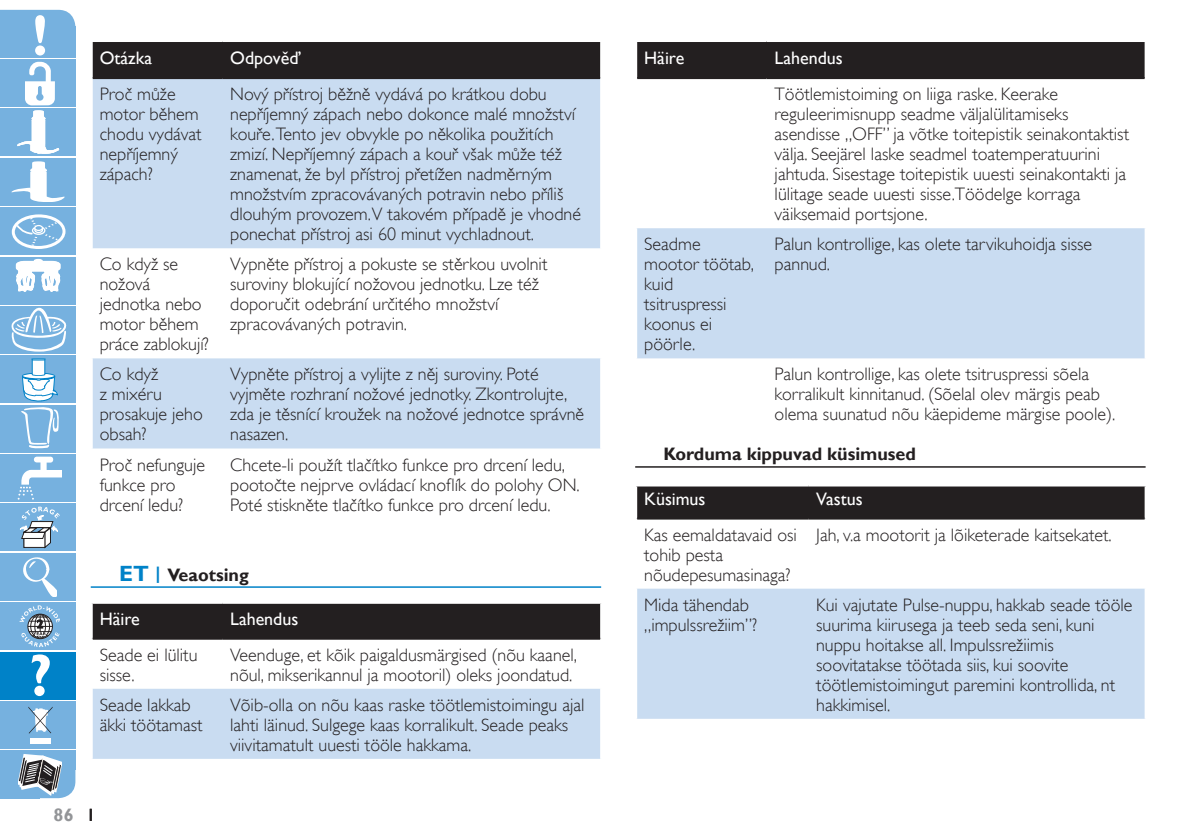
<style>
.page{position:relative;width:1191px;height:840px;background:#fff}
.page>*{position:absolute;margin:0;border:0;box-sizing:border-box;transform-origin:0 0}
.t1{font:18px/20px "Gill Sans Alt One WGL Light";color:#231f20}
.t2{font:18px "Gill Sans Alt One WGL";color:#fff}
.t3{font:700 18px "Gill Sans Alt One WGL";color:#231f20}
.t4{font:700 18px "Gill Sans Alt One WGL";color:#939598}
.s1{font-size:22px;color:#0082c8}
.s2{color:#0082c8}
</style>
<div class="page">
<svg style="left:90px;top:808px;width:2px;height:12px"></svg>
<div style="left:0;top:108px;width:75px;height:48px;background:#76b1df"></div>
<div style="left:0;top:355px;width:75px;height:48px;background:#76b1df"></div>
<div style="left:0;top:454px;width:75px;height:47px;background:#76b1df"></div>
<div style="left:0;top:404px;width:75px;height:48px;background:#76b1df"></div>
<div style="left:0;top:503px;width:75px;height:48px;background:#76b1df"></div>
<div style="left:0;top:552px;width:75px;height:48px;background:#76b1df"></div>
<div style="left:0;top:602px;width:75px;height:47px;background:#76b1df"></div>
<div style="left:0;top:651px;width:75px;height:48px;background:#0082c8"></div>
<div style="left:0;top:700px;width:75px;height:48px;background:#76b1df"></div>
<div style="left:0;top:306px;width:75px;height:47px;background:#76b1df"></div>
<div style="left:0;top:207px;width:75px;height:48px;background:#76b1df"></div>
<div style="left:0;top:158px;width:75px;height:47px;background:#76b1df"></div>
<svg style="left:18px;top:456px;width:44px;height:43px"></svg>
<svg style="left:20px;top:506px;width:39px;height:42px"></svg>
<svg style="left:23px;top:557px;width:33px;height:39px"></svg>
<svg style="left:19px;top:605px;width:40px;height:41px"></svg>
<svg style="left:32px;top:654px;width:18px;height:41px"></svg>
<svg style="left:0;top:750px;width:75px;height:47px;background:#80a3bf"></svg>
<svg style="left:12px;top:307px;width:54px;height:44px"></svg>
<svg style="left:12px;top:161px;width:53px;height:41px"></svg>
<svg style="left:0;top:10px;width:75px;height:144px"></svg>
<div style="left:12px;top:214px;width:54px;height:35px;border:3px solid #fff;border-radius:50%"></div>
<svg style="left:16px;top:218px;width:42px;height:28px"></svg>
<div style="left:30px;top:738px;width:21px;height:5px;background:#fff"></div>
<svg style="left:28px;top:706px;width:25px;height:27px"></svg>
<div style="left:0;top:256px;width:75px;height:48px;background:#76b1df"></div>
<svg style="left:16px;top:259px;width:45px;height:33px"></svg>
<svg style="left:21px;top:407px;width:38px;height:41px"></svg>
<svg style="left:22px;top:358px;width:36px;height:43px"></svg>
<hr style="left:91px;top:586px;width:510px;height:1px;background:#0082c8">
<div style="left:93px;top:42px;width:507px;height:35px;background:#231f20"></div>
<svg style="left:93px;top:79px;width:507px;height:369px;fill:#c9dcf1"></svg>
<hr style="left:93px;top:77px;width:129px;height:2px;background:#231f20">
<hr style="left:222px;top:77px;width:378px;height:2px;background:#231f20">
<div style="left:93px;top:603px;width:507px;height:34px;background:#231f20"></div>
<div style="left:93px;top:688px;width:507px;height:70px;background:#c9dcf1"></div>
<hr style="left:93px;top:637px;width:129px;height:2px;background:#231f20">
<hr style="left:222px;top:637px;width:378px;height:2px;background:#231f20">
<hr style="left:635px;top:466px;width:510px;height:1px;background:#231f20">
<div style="left:637px;top:42px;width:507px;height:35px;background:#231f20"></div>
<div style="left:637px;top:228px;width:507px;height:130px;background:#c9dcf1"></div>
<hr style="left:637px;top:77px;width:129px;height:2px;background:#231f20">
<hr style="left:766px;top:77px;width:378px;height:2px;background:#231f20">
<div style="left:637px;top:486px;width:507px;height:31px;background:#231f20"></div>
<div style="left:637px;top:588px;width:507px;height:130px;background:#c9dcf1"></div>
<hr style="left:637px;top:517px;width:171px;height:2px;background:#231f20">
<hr style="left:808px;top:517px;width:336px;height:2px;background:#231f20">
<p class="t4" style="left:53px;top:802px;width:22px">86</p>
<p class="t2" style="left:100px;top:46px;width:54px">Otázka</p>
<p class="t2" style="left:230px;top:46px;width:71px">Odpověď</p>
<p class="t1" style="left:100px;top:84px;width:103px">Proč může motor během chodu vydávat nepříjemný zápach?</p>
<p class="t1" style="left:230px;top:84px;width:352px">Nový přístroj běžně vydává po krátkou dobu nepříjemný zápach nebo dokonce malé množství kouře.Tento jev obvykle po několika použitích zmizí. Nepříjemný zápach a kouř však může též znamenat, že byl přístroj přetížen nadměrným množstvím zpracovávaných potravin nebo příliš dlouhým provozem.V takovém případě je vhodné ponechat přístroj asi 60 minut vychladnout.</p>
<p class="t1" style="left:100px;top:254px;width:111px">Co když se nožová jednotka nebo motor během práce zablokují?</p>
<p class="t1" style="left:230px;top:254px;width:319px">Vypněte přístroj a pokuste se stěrkou uvolnit suroviny blokující nožovou jednotku. Lze též doporučit odebrání určitého množství zpracovávaných potravin.</p>
<p class="t1" style="left:100px;top:364px;width:105px">Co když<br>z mixéru prosakuje jeho obsah?</p>
<p class="t1" style="left:230px;top:364px;width:355px">Vypněte přístroj a vylijte z něj suroviny. Poté vyjměte rozhraní nožové jednotky. Zkontrolujte, zda je těsnící kroužek na nožové jednotce správně nasazen.</p>
<p class="t1" style="left:100px;top:454px;width:107px">Proč nefunguje funkce pro drcení ledu?</p>
<p class="t1" style="left:230px;top:454px;width:351px">Chcete-li použít tlačítko funkce pro drcení ledu, pootočte nejprve ovládací knoflík do polohy ON.<br>Poté stiskněte tlačítko funkce pro drcení ledu.</p>
<p class="t3" style="left:119px;top:562px;width:131px"><span class="s1">ET</span> <span class="s2">|</span> Veaotsing</p>
<p class="t2" style="left:100px;top:606px;width:42px">Häire</p>
<p class="t2" style="left:230px;top:606px;width:70px">Lahendus</p>
<p class="t1" style="left:100px;top:644px;width:99px">Seade ei lülitu sisse.</p>
<p class="t1" style="left:230px;top:644px;width:348px">Veenduge, et kõik paigaldusmärgised (nõu kaanel, nõul, mikserikannul ja mootoril) oleks joondatud.</p>
<p class="t1" style="left:100px;top:694px;width:104px">Seade lakkab äkki töötamast</p>
<p class="t1" style="left:230px;top:694px;width:356px">Võib-olla on nõu kaas raske töötlemistoimingu ajal lahti läinud. Sulgege kaas korralikult. Seade peaks viivitamatult uuesti tööle hakkama.</p>
<p class="t2" style="left:644px;top:46px;width:42px">Häire</p>
<p class="t2" style="left:774px;top:46px;width:70px">Lahendus</p>
<p class="t1" style="left:774px;top:84px;width:356px">Töötlemistoiming on liiga raske. Keerake reguleerimisnupp seadme väljalülitamiseks asendisse „OFF” ja võtke toitepistik seinakontaktist välja. Seejärel laske seadmel toatemperatuurini jahtuda. Sisestage toitepistik uuesti seinakontakti ja lülitage seade uuesti sisse.Töödelge korraga väiksemaid portsjone.</p>
<p class="t1" style="left:644px;top:234px;width:111px">Seadme mootor töötab, kuid tsitruspressi koonus ei pöörle.</p>
<p class="t1" style="left:774px;top:234px;width:319px">Palun kontrollige, kas olete tarvikuhoidja sisse pannud.</p>
<p class="t1" style="left:774px;top:364px;width:342px">Palun kontrollige, kas olete tsitruspressi sõela korralikult kinnitanud. (Sõelal olev märgis peab olema suunatud nõu käepideme märgise poole).</p>
<p class="t3" style="left:663px;top:442px;width:254px">Korduma kippuvad küsimused</p>
<p class="t2" style="left:644px;top:486px;width:63px">Küsimus</p>
<p class="t2" style="left:816px;top:486px;width:48px">Vastus</p>
<p class="t1" style="left:644px;top:524px;width:154px">Kas eemaldatavaid osi tohib pesta nõudepesumasinaga?</p>
<p class="t1" style="left:816px;top:524px;width:297px">Jah, v.a mootorit ja lõiketerade kaitsekatet.</p>
<p class="t1" style="left:644px;top:594px;width:115px">Mida tähendab „impulssrežiim”?</p>
<p class="t1" style="left:816px;top:594px;width:318px">Kui vajutate Pulse-nuppu, hakkab seade tööle suurima kiirusega ja teeb seda seni, kuni nuppu hoitakse all. Impulssrežiimis soovitatakse töötada siis, kui soovite töötlemistoimingut paremini kontrollida, nt hakkimisel.</p>
</div>
